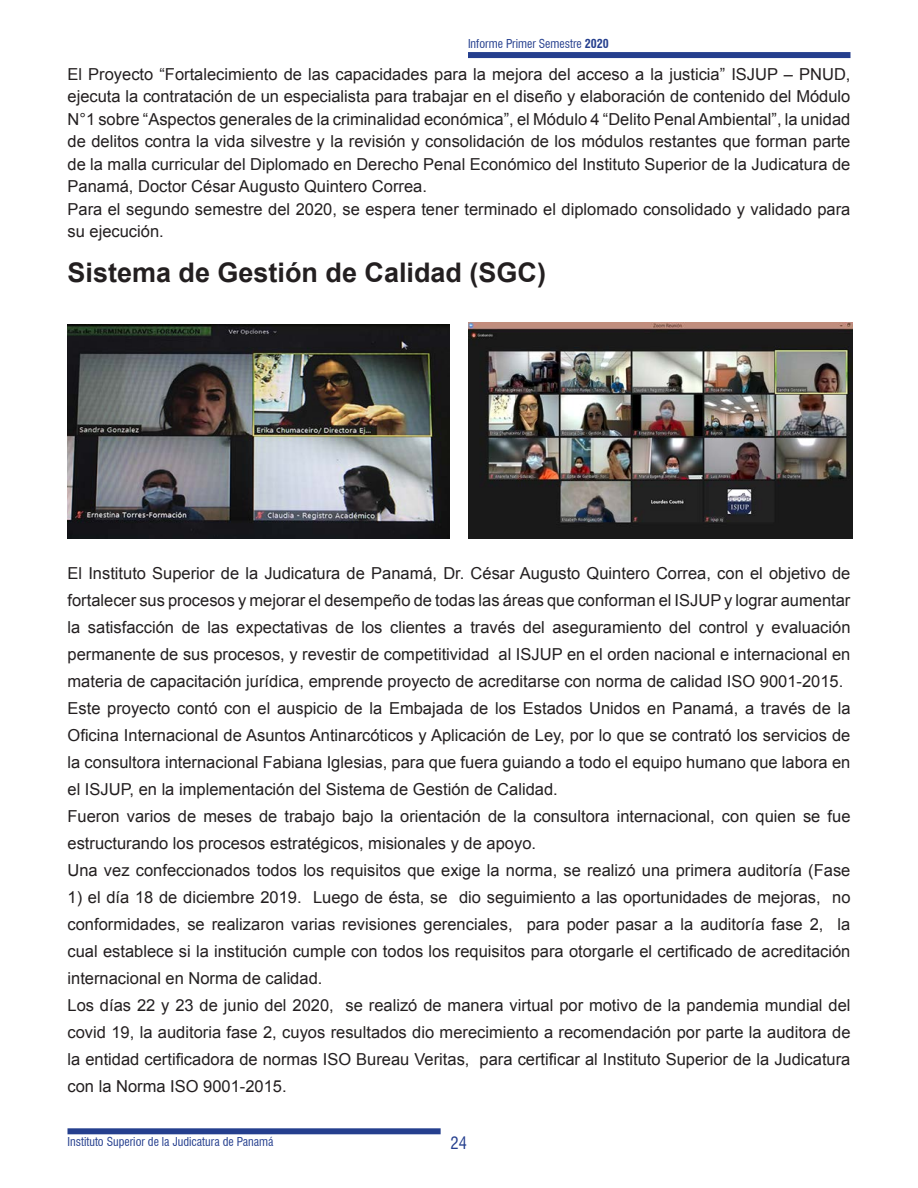
<style>
.page{position:relative;width:918px;height:1188px;background:#fff}
.page>*{position:absolute;margin:0;border:0;box-sizing:border-box;transform-origin:0 0}
.t1{font:700 27px "Arial";color:#231f20}
.t2{font:16.5px/27px "Arial";color:#231f20}
.t3{font:condensed 16.5px "Swiss 721 BT";color:#253f8e}
.t4{font:condensed 12px "Swiss 721 BT";color:#253f8e}
.s1{font-weight:700}
</style>
<div class="page">
<div style="left:468px;top:52px;width:382px;height:6px;background:#253f8e"></div>
<div style="left:68px;top:1128px;width:373px;height:6px;background:#253f8e"></div>
<img style="left:468px;top:322px;width:384px;height:216px">
<img style="left:68px;top:325px;width:381px;height:213px">
<p class="t4" style="left:468px;top:36px;width:142px">Informe Primer Semestre <span class="s1">2020</span></p>
<p class="t2" style="left:67px;top:63px;width:785px;line-height:22.5px">El Proyecto “Fortalecimiento de las capacidades para la mejora del acceso a la justicia” ISJUP – PNUD, ejecuta la contratación de un especialista para trabajar en el diseño y elaboración de contenido del Módulo N°1 sobre “Aspectos generales de la criminalidad económica”, el Módulo 4 “Delito Penal Ambiental”, la unidad de delitos contra la vida silvestre y la revisión y consolidación de los módulos restantes que forman parte de la malla curricular del Diplomado en Derecho Penal Económico del Instituto Superior de la Judicatura de Panamá, Doctor César Augusto Quintero Correa.<br>Para el segundo semestre del 2020, se espera tener terminado el diplomado consolidado y validado para su ejecución.</p>
<h1 class="t1" style="left:68px;top:255px;width:480px">Sistema de Gestión de Calidad (SGC)</h1>
<p class="t2" style="left:68px;top:560px;width:785px">El Instituto Superior de la Judicatura de Panamá, Dr. César Augusto Quintero Correa, con el objetivo de fortalecer sus procesos y mejorar el desempeño de todas las áreas que conforman el ISJUP y lograr aumentar la satisfacción de las expectativas de los clientes a través del aseguramiento del control y evaluación permanente de sus procesos, y revestir de competitividad al ISJUP en el orden nacional e internacional en materia de capacitación jurídica, emprende proyecto de acreditarse con norma de calidad ISO 9001-2015.<br>Este proyecto contó con el auspicio de la Embajada de los Estados Unidos en Panamá, a través de la Oficina Internacional de Asuntos Antinarcóticos y Aplicación de Ley, por lo que se contrató los servicios de la consultora internacional Fabiana Iglesias, para que fuera guiando a todo el equipo humano que labora en el ISJUP, en la implementación del Sistema de Gestión de Calidad.<br>Fueron varios de meses de trabajo bajo la orientación de la consultora internacional, con quien se fue estructurando los procesos estratégicos, misionales y de apoyo.<br>Una vez confeccionados todos los requisitos que exige la norma, se realizó una primera auditoría (Fase</p>
<p class="t2" style="left:68px;top:884px;width:785px">1) el día 18 de diciembre 2019. Luego de ésta, se dio seguimiento a las oportunidades de mejoras, no conformidades, se realizaron varias revisiones gerenciales, para poder pasar a la auditoría fase 2, la cual establece si la institución cumple con todos los requisitos para otorgarle el certificado de acreditación internacional en Norma de calidad.<br>Los días 22 y 23 de junio del 2020, se realizó de manera virtual por motivo de la pandemia mundial del covid 19, la auditoria fase 2, cuyos resultados dio merecimiento a recomendación por parte la auditora de la entidad certificadora de normas ISO Bureau Veritas, para certificar al Instituto Superior de la Judicatura con la Norma ISO 9001-2015.</p>
<p class="t4" style="left:68px;top:1134px;width:207px">Instituto Superior de la Judicatura de Panamá</p>
<p class="t3" style="left:451px;top:1133px;width:18px">24</p>
</div>
